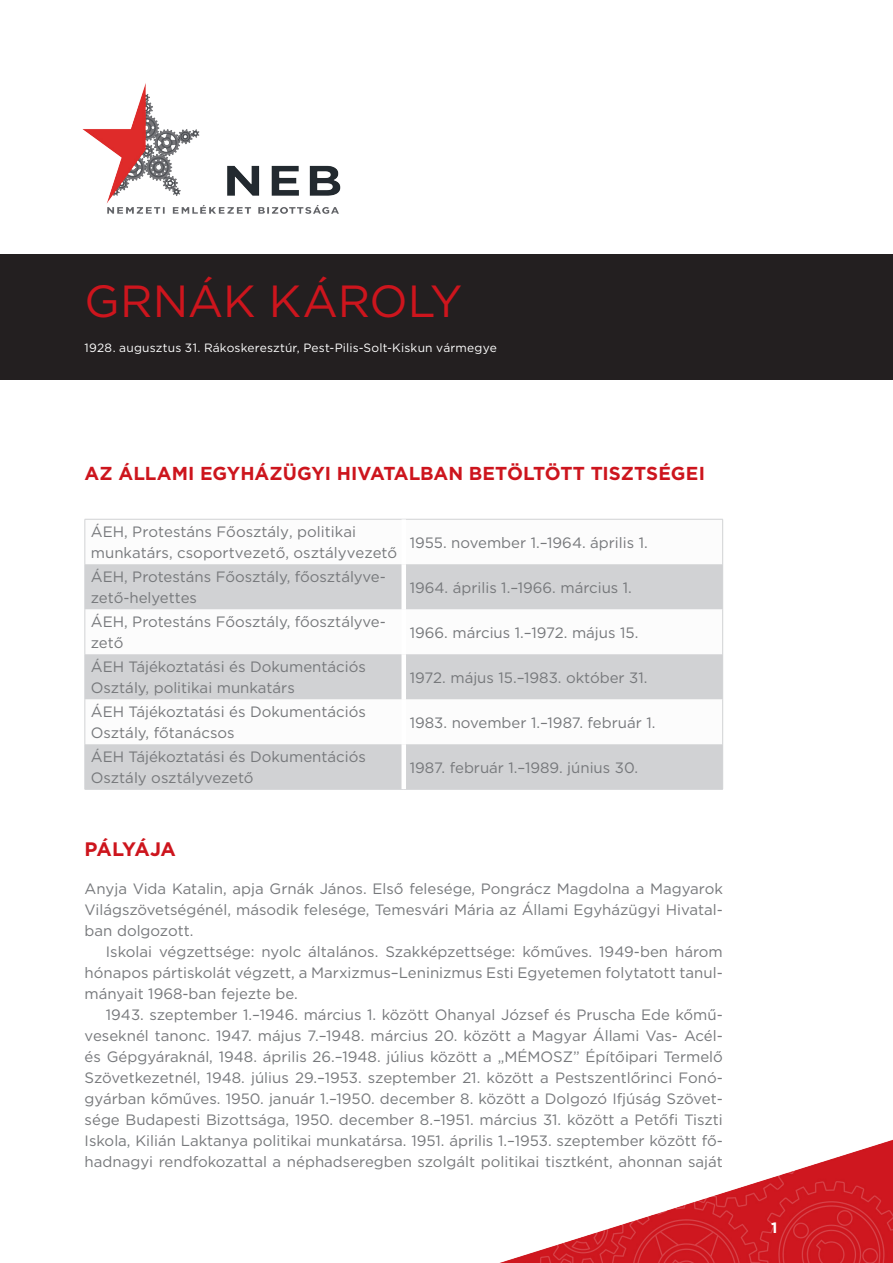
<style>
.page{position:relative;width:893px;height:1263px;background:#fff}
.page>*{position:absolute;margin:0;border:0;box-sizing:border-box;transform-origin:0 0}
.név{font:45px "Gotham";letter-spacing:-.01em;color:#cd151d}
.cím{font:700 19.5px "Gotham";letter-spacing:-.04em;color:#cd151d}
.cím-2{font:700 18.75px "Gotham";color:#cd151d}
.Bekezdésstílus_1{font:15px/21px "Gotham";color:#76787b}
.t1{font:700 15px "Gotham";color:#fff}
.születés{font:12px "Gotham";letter-spacing:.015em;color:#fff}
</style>
<div class="page">
<img style="left:500px;top:1140px;width:393px;height:123px">
<div style="left:0;top:254px;width:893px;height:125px;background:#231f20"></div>
<img style="left:82px;top:83px;width:259px;height:131px">
<svg style="left:86px;top:564px;width:636px;height:225px;fill:#d1d2d4"></svg>
<hr style="left:85px;top:519px;width:319px;height:1px;background:#d1d2d4">
<hr style="left:85px;top:519px;width:1px;height:45px;background:#d1d2d4">
<hr style="left:404px;top:519px;width:319px;height:1px;background:#d1d2d4">
<hr style="left:722px;top:519px;width:1px;height:45px;background:#d1d2d4">
<hr style="left:85px;top:564px;width:1px;height:45px;background:#d1d2d4">
<hr style="left:722px;top:564px;width:1px;height:45px;background:#d1d2d4">
<hr style="left:85px;top:609px;width:1px;height:45px;background:#d1d2d4">
<hr style="left:722px;top:609px;width:1px;height:45px;background:#d1d2d4">
<hr style="left:85px;top:654px;width:1px;height:45px;background:#d1d2d4">
<hr style="left:722px;top:654px;width:1px;height:45px;background:#d1d2d4">
<hr style="left:85px;top:699px;width:1px;height:45px;background:#d1d2d4">
<hr style="left:722px;top:699px;width:1px;height:45px;background:#d1d2d4">
<hr style="left:85px;top:744px;width:1px;height:45px;background:#d1d2d4">
<hr style="left:722px;top:744px;width:1px;height:45px;background:#d1d2d4">
<hr style="left:85px;top:789px;width:319px;height:1px;background:#d1d2d4">
<hr style="left:404px;top:789px;width:319px;height:1px;background:#d1d2d4">
<div style="left:401px;top:519px;width:5px;height:45px;background:#fff"></div>
<div style="left:401px;top:564px;width:5px;height:45px;background:#fff"></div>
<div style="left:401px;top:609px;width:5px;height:45px;background:#fff"></div>
<div style="left:401px;top:654px;width:5px;height:45px;background:#fff"></div>
<div style="left:401px;top:699px;width:5px;height:45px;background:#fff"></div>
<div style="left:401px;top:744px;width:5px;height:45px;background:#fff"></div>
<p class="név" style="left:85px;top:272px;width:379px">GRNÁK KÁROLY</p>
<p class="születés" style="left:85px;top:340px;width:414px">1928. augusztus 31. Rákoskeresztúr, Pest-Pilis-Solt-Kiskun vármegye</p>
<p class="cím-2" style="left:85px;top:461px;width:622px">AZ ÁLLAMI EGYHÁZÜGYI HIVATALBAN BETÖLTÖTT TISZTSÉGEI</p>
<p class="Bekezdésstílus_1" style="left:91px;top:521px;width:308px">ÁEH, Protestáns Főosztály, politikai munkatárs, csoportvezető, osztályvezető</p>
<p class="Bekezdésstílus_1" style="left:91px;top:566px;width:297px">ÁEH, Protestáns Főosztály, főosztályve&shy;zető-helyettes</p>
<p class="Bekezdésstílus_1" style="left:91px;top:611px;width:297px">ÁEH, Protestáns Főosztály, főosztályve&shy;zető</p>
<p class="Bekezdésstílus_1" style="left:91px;top:656px;width:277px">ÁEH Tájékoztatási és Dokumentációs<br>Osztály, politikai munkatárs</p>
<p class="Bekezdésstílus_1" style="left:91px;top:701px;width:277px">ÁEH Tájékoztatási és Dokumentációs<br>Osztály, főtanácsos</p>
<p class="Bekezdésstílus_1" style="left:91px;top:746px;width:277px">ÁEH Tájékoztatási és Dokumentációs<br>Osztály osztályvezető</p>
<p class="Bekezdésstílus_1" style="left:410px;top:532px;width:240px">1955. november 1.–1964. április 1.</p>
<p class="Bekezdésstílus_1" style="left:410px;top:577px;width:224px">1964. április 1.–1966. március 1.</p>
<p class="Bekezdésstílus_1" style="left:410px;top:622px;width:230px">1966. március 1.–1972. május 15.</p>
<p class="Bekezdésstílus_1" style="left:410px;top:667px;width:239px">1972. május 15.–1983. október 31.</p>
<p class="Bekezdésstílus_1" style="left:410px;top:712px;width:247px">1983. november 1.–1987. február 1.</p>
<p class="Bekezdésstílus_1" style="left:410px;top:757px;width:230px">1987. február 1.–1989. június 30.</p>
<p class="cím" style="left:85px;top:836px;width:93px">PÁLYÁJA</p>
<p class="Bekezdésstílus_1" style="left:85px;top:877px;width:640px;text-align:justify">Anyja Vida Katalin, apja Grnák János. Első felesége, Pongrácz Magdolna a Magyarok Világszövetségénél, második felesége, Temesvári Mária az Állami Egyházügyi Hivatal&shy;ban dolgozott.</p>
<p class="Bekezdésstílus_1" style="left:85px;top:940px;width:640px;text-align:justify;text-indent:21px">Iskolai végzettsége: nyolc általános. Szakképzettsége: kőműves. 1949-ben három hónapos pártiskolát végzett, a Marxizmus–Leninizmus Esti Egyetemen folytatott tanul&shy;mányait 1968-ban fejezte be.</p>
<p class="Bekezdésstílus_1" style="left:85px;top:1003px;width:640px;text-align:justify;text-indent:21px">1943. szeptember 1.–1946. március 1. között Ohanyal József és Pruscha Ede kőmű&shy;veseknél tanonc. 1947. május 7.–1948. március 20. között a Magyar Állami Vas- Acél&shy;és Gépgyáraknál, 1948. április 26.–1948. július között a „MÉMOSZ” Építőipari Termelő Szövetkezetnél, 1948. július 29.–1953. szeptember 21. között a Pestszentlőrinci Fonó&shy;gyárban kőműves. 1950. január 1.–1950. december 8. között a Dolgozó Ifjúság Szövet&shy;sége Budapesti Bizottsága, 1950. december 8.–1951. március 31. között a Petőfi Tiszti Iskola, Kilián Laktanya politikai munkatársa. 1951. április 1.–1953. szeptember között fő&shy;hadnagyi rendfokozattal a néphadseregben szolgált politikai tisztként, ahonnan saját</p>
<p class="t1" style="left:771px;top:1218px;width:8px">1</p>
</div>
